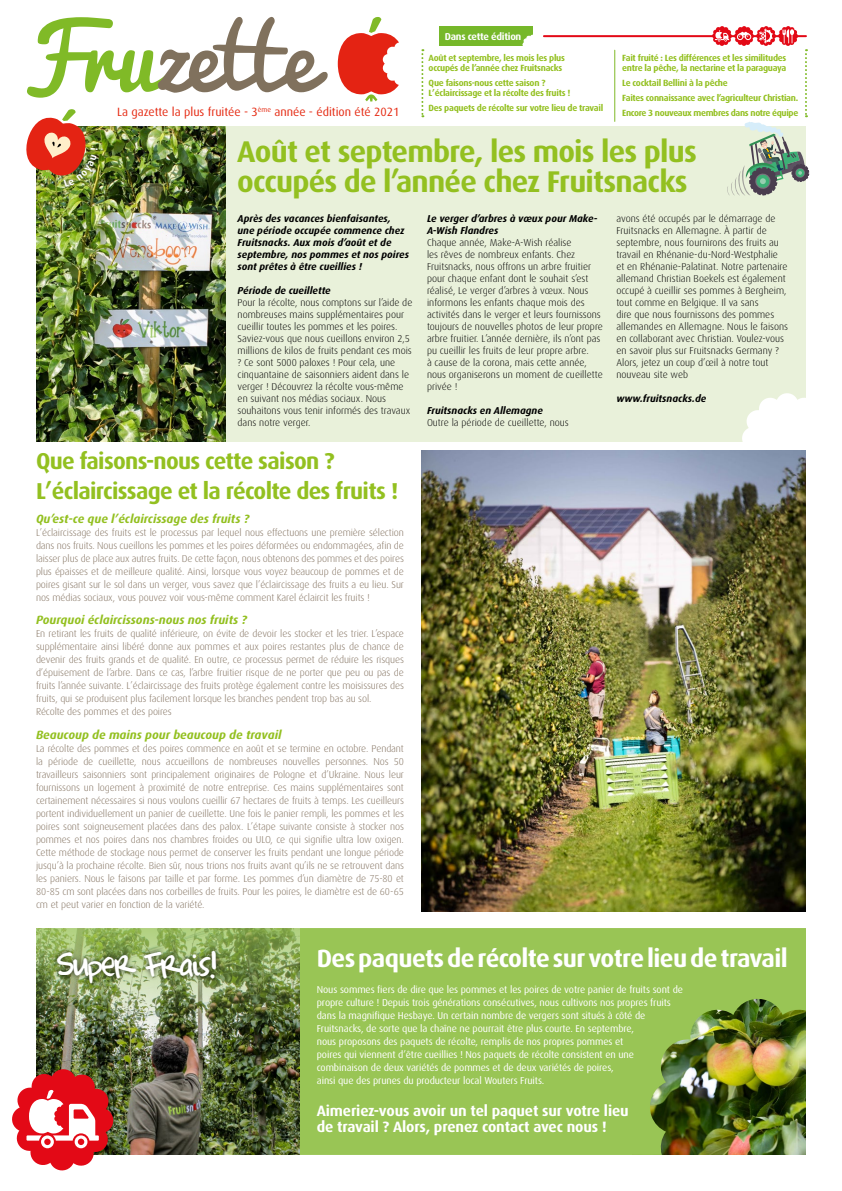
<style>
.page{position:relative;width:842px;height:1191px;background:#fff}
.page>*{position:absolute;margin:0;border:0;box-sizing:border-box;transform-origin:0 0}
.t1{font:43px "Completein Him";letter-spacing:-.04em;color:#fff}
.t2{font:700 30px/30px "Dax";letter-spacing:-.025em;color:#93c020}
.t3{font:700 25px "Dax";letter-spacing:-.025em;color:#fff}
.t4{font:700 23px/30px "Dax";letter-spacing:-.03em;color:#93c020}
.t5{font:700 15px/16px "Dax";letter-spacing:-.01em;color:#fff}
.t6{font:italic 700 12px "Dax";color:#93c020}
.t7{font:12px "Dax";color:#e52a12}
.t8{font:300 10px/13px "Dax";letter-spacing:-.01em;color:#837260;text-align:justify}
.t9{font:300 10px/12px "Dax";color:#000}
.t10{font:10px/13px "Dax";letter-spacing:-.01em;color:#fff}
.t11{font:italic 700 10px/12px "Dax";color:#000}
.t12{font:700 10px "Dax";letter-spacing:-.025em;color:#fff}
.t13{font:700 9px/10px "Dax";letter-spacing:-.03em;color:#93c020}
</style>
<div class="page">
<div style="left:36px;top:126px;width:770px;height:316px;background:#e9f1da"></div>
<svg style="left:741px;top:393px;width:65px;height:58px"></svg>
<img style="left:421px;top:451px;width:385px;height:460px">
<svg style="left:115px;top:928px;width:691px;height:227px;background:#90b54e"></svg>
<svg style="left:27px;top:16px;width:301px;height:82px"></svg>
<svg style="left:338px;top:17px;width:61px;height:84px"></svg>
<img style="left:37px;top:126px;width:189px;height:316px">
<svg style="left:421px;top:49px;width:2px;height:68px"></svg>
<hr style="left:614px;top:50px;width:1px;height:71px;background:#80ba27">
<hr style="left:544px;top:35px;width:262px;height:2px;background:#e30916">
<svg style="left:712px;top:26px;width:97px;height:170px"></svg>
<img style="left:36px;top:928px;width:263px;height:226px">
<div style="left:52px;top:945px;width:169px;height:43px;background:#000;opacity:.75"></div>
<svg style="left:12px;top:1067px;width:103px;height:104px"></svg>
<div style="left:440px;top:26px;width:93px;height:20px;background:#76b82a"></div>
<svg style="left:522px;top:34px;width:11px;height:12px"></svg>
<div style="left:58px;top:142px;width:45px;height:50px;background:#000;opacity:.75"></div>
<img style="left:26px;top:109px;width:72px;height:78px">
<p class="t12" style="left:445px;top:31px;width:78px">Dans cette édition</p>
<p class="t13" style="left:622px;top:53px;width:166px">Fait fruité : Les différences et les similitudes entre la pêche, la nectarine et la paraguaya</p>
<p class="t13" style="left:622px;top:75px;width:177px;line-height:15px">Le cocktail Bellini à la pêche<br>Faites connaissance avec l’agriculteur Christian.</p>
<p class="t13" style="left:429px;top:53px;width:138px">Août et septembre, les mois les plus occupés de l’année chez Fruitsnacks</p>
<p class="t13" style="left:429px;top:78px;width:143px">Que faisons-nous cette saison ?<br>L’éclaircissage et la récolte des fruits !</p>
<p class="t13" style="left:429px;top:103px;width:176px">Des paquets de récolte sur votre lieu de travail</p>
<p class="t7" style="left:117px;top:105px;width:284px">La gazette la plus fruitée - 3<sup>ème</sup> année - édition été 2021</p>
<p class="t13" style="left:622px;top:108px;width:178px">Encore 3 nouveaux membres dans notre équipe</p>
<h2 class="t2" style="left:237px;top:137px;width:461px">Août et septembre, les mois les plus occupés de l’année chez Fruitsnacks</h2>
<p class="t11" style="left:238px;top:213px;width:173px">Après des vacances bienfaisantes, une période occupée commence chez Fruitsnacks. Aux mois d’août et de septembre, nos pommes et nos poires sont prêtes à être cueillies !</p>
<p class="t11" style="left:238px;top:285px;width:95px">Période de cueillette</p>
<p class="t9" style="left:238px;top:297px;width:176px">Pour la récolte, nous comptons sur l’aide de nombreuses mains supplémentaires pour cueillir toutes les pommes et les poires.<br>Saviez-vous que nous cueillons environ 2,5 millions de kilos de fruits pendant ces mois ? Ce sont 5000 paloxes ! Pour cela, une cinquantaine de saisonniers aident dans le verger ! Découvrez la récolte vous-même en suivant nos médias sociaux. Nous souhaitons vous tenir informés des travaux dans notre verger.</p>
<h3 class="t4" style="left:36px;top:446px;width:364px">Que faisons-nous cette saison ?<br>L’éclaircissage et la récolte des fruits !</h3>
<p class="t6" style="left:36px;top:512px;width:215px">Qu’est-ce que l’éclaircissage des fruits ?</p>
<p class="t8" style="left:36px;top:526px;width:369px">L’éclaircissage des fruits est le processus par lequel nous effectuons une première sélection dans nos fruits. Nous cueillons les pommes et les poires déformées ou endommagées, afin de laisser plus de place aux autres fruits. De cette façon, nous obtenons des pommes et des poires plus épaisses et de meilleure qualité. Ainsi, lorsque vous voyez beaucoup de pommes et de poires gisant sur le sol dans un verger, vous savez que l’éclaircissage des fruits a eu lieu. Sur nos médias sociaux, vous pouvez voir vous-même comment Karel éclaircit les fruits !</p>
<p class="t6" style="left:36px;top:613px;width:212px">Pourquoi éclaircissons-nous nos fruits ?</p>
<p class="t8" style="left:36px;top:627px;width:369px;text-align:left">En retirant les fruits de qualité inférieure, on évite de devoir les stocker et les trier. L’espace supplémentaire ainsi libéré donne aux pommes et aux poires restantes plus de chance de devenir des fruits grands et de qualité. En outre, ce processus permet de réduire les risques d’épuisement de l’arbre. Dans ce cas, l’arbre fruitier risque de ne porter que peu ou pas de fruits l’année suivante. L’éclaircissage des fruits protège également contre les moisissures des fruits, qui se produisent plus facilement lorsque les branches pendent trop bas au sol.<br>Récolte des pommes et des poires</p>
<p class="t6" style="left:36px;top:727px;width:247px">Beaucoup de mains pour beaucoup de travail</p>
<p class="t8" style="left:36px;top:741px;width:369px">La récolte des pommes et des poires commence en août et se termine en octobre. Pendant la période de cueillette, nous accueillons de nombreuses nouvelles personnes. Nos 50 travailleurs saisonniers sont principalement originaires de Pologne et d’Ukraine. Nous leur fournissons un logement à proximité de notre entreprise. Ces mains supplémentaires sont certainement nécessaires si nous voulons cueillir 67 hectares de fruits à temps. Les cueilleurs portent individuellement un panier de cueillette. Une fois le panier rempli, les pommes et les poires sont soigneusement placées dans des palox. L’étape suivante consiste à stocker nos pommes et nos poires dans nos chambres froides ou ULO, ce qui signifie ultra low oxigen.<br>Cette méthode de stockage nous permet de conserver les fruits pendant une longue période jusqu’à la prochaine récolte. Bien sûr, nous trions nos fruits avant qu’ils ne se retrouvent dans les paniers. Nous le faisons par taille et par forme. Les pommes d’un diamètre de 75-80 et 80-85 cm sont placées dans nos corbeilles de fruits. Pour les poires, le diamètre est de 60-65 cm et peut varier en fonction de la variété.</p>
<p class="t11" style="left:427px;top:213px;width:172px">Le verger d’arbres à vœux pour Make-<br>A-Wish Flandres</p>
<p class="t9" style="left:427px;top:237px;width:177px">Chaque année, Make-A-Wish réalise<br>les rêves de nombreux enfants. Chez Fruitsnacks, nous offrons un arbre fruitier pour chaque enfant dont le souhait s’est réalisé, Le verger d’arbres à vœux. Nous informons les enfants chaque mois des activités dans le verger et leurs fournissons toujours de nouvelles photos de leur propre arbre fruitier. L’année dernière, ils n’ont pas pu cueillir les fruits de leur propre arbre.<br>à cause de la corona, mais cette année, nous organiserons un moment de cueillette privée !</p>
<p class="t11" style="left:427px;top:405px;width:117px">Fruitsnacks en Allemagne</p>
<p class="t9" style="left:427px;top:417px;width:143px">Outre la période de cueillette, nous</p>
<p class="t9" style="left:616px;top:213px;width:173px">avons été occupés par le démarrage de Fruitsnacks en Allemagne. À partir de septembre, nous fournirons des fruits au travail en Rhénanie-du-Nord-Westphalie et en Rhénanie-Palatinat. Notre partenaire allemand Christian Boekels est également occupé à cueillir ses pommes à Bergheim, tout comme en Belgique. Il va sans<br>dire que nous fournissons des pommes allemandes en Allemagne. Nous le faisons en collaborant avec Christian. Voulez-vous en savoir plus sur Fruitsnacks Germany ?<br>Alors, jetez un coup d’œil à notre tout nouveau site web</p>
<p class="t11" style="left:616px;top:393px;width:91px">www.fruitsnacks.de</p>
<h1 class="t1" style="left:57px;top:943px;width:161px">Super Frais!</h1>
<h3 class="t3" style="left:317px;top:944px;width:472px">Des paquets de récolte sur votre lieu de travail</h3>
<p class="t10" style="left:317px;top:983px;width:368px">Nous sommes fiers de dire que les pommes et les poires de votre panier de fruits sont de propre culture ! Depuis trois générations consécutives, nous cultivons nos propres fruits dans la magnifique Hesbaye. Un certain nombre de vergers sont situés à côté de Fruitsnacks, de sorte que la chaîne ne pourrait être plus courte. En septembre,<br>nous proposons des paquets de récolte, remplis de nos propres pommes et<br>poires qui viennent d’être cueillies ! Nos paquets de récolte consistent en une combinaison de deux variétés de pommes et de deux variétés de poires,<br>ainsi que des prunes du producteur local Wouters Fruits.</p>
<h3 class="t5" style="left:317px;top:1103px;width:313px">Aimeriez-vous avoir un tel paquet sur votre lieu de travail ? Alors, prenez contact avec nous !</h3>
</div>
